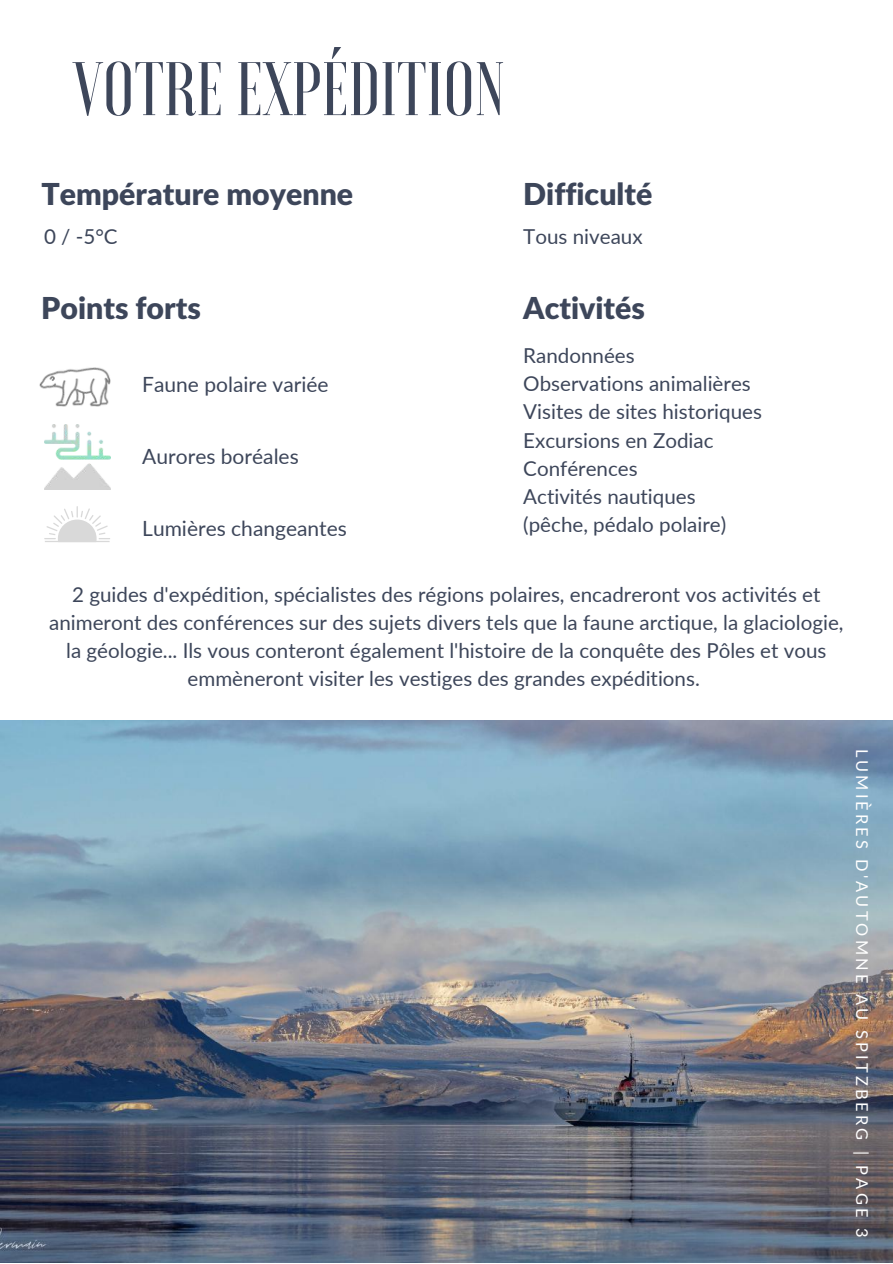
<style>
.page{position:relative;width:893px;height:1264px;background:#fff}
.page>*{position:absolute;margin:0;border:0;box-sizing:border-box;transform-origin:0 0}
.t1{font:500 75.6px "Voga";color:#3d465a}
.t2{font:900 30.3px "Lato Latin";color:#3d465a}
.t3{font:21px "Lato";color:#3d465a}
.t4{font:20.55px/28px "Lato";color:#3d465a}
.t5{font:16.35px "Lato";letter-spacing:.19em;color:#fff}
</style>
<div class="page">
<img style="left:0;top:720px;width:892px;height:542px">
<img style="left:39px;top:367px;width:71px;height:40px">
<img style="left:44px;top:424px;width:66px;height:66px">
<svg style="left:44px;top:506px;width:66px;height:35px"></svg>
<hr style="left:45px;top:541px;width:65px;height:1px;background:#d9d9d9">
<h1 class="t1" style="left:72px;top:51px;width:433px">VOTRE EXPÉDITION</h1>
<h2 class="t2" style="left:41px;top:180px;width:313px">Température moyenne</h2>
<h2 class="t2" style="left:523px;top:180px;width:131px">Difficulté</h2>
<p class="t4" style="left:44px;top:222px;width:75px">0 / -5°C</p>
<p class="t4" style="left:523px;top:222px;width:121px">Tous niveaux</p>
<h2 class="t2" style="left:41px;top:294px;width:161px">Points forts</h2>
<h2 class="t2" style="left:523px;top:294px;width:123px">Activités</h2>
<p class="t3" style="left:142px;top:371px;width:188px">Faune polaire variée</p>
<p class="t3" style="left:142px;top:443px;width:158px">Aurores boréales</p>
<p class="t3" style="left:142px;top:515px;width:206px">Lumières changeantes</p>
<p class="t4" style="left:523px;top:341px;width:240px">Randonnées<br>Observations animalières<br>Visites de sites historiques<br>Excursions en Zodiac<br>Conférences<br>Activités nautiques (pêche, pédalo polaire)</p>
<p class="t4" style="left:49px;top:580px;width:795px;text-align:center">2 guides d'expédition, spécialistes des régions polaires, encadreront vos activités et animeront des conférences sur des sujets divers tels que la faune arctique, la glaciologie, la géologie... Ils vous conteront également l'histoire de la conquête des Pôles et vous emmèneront visiter les vestiges des grandes expéditions.</p>
<p class="t5" style="left:872px;top:748px;width:490px;rotate:90deg">LUMIÈRES D'AUTOMNE AU SPITZBERG | PAGE 3</p>
</div>
